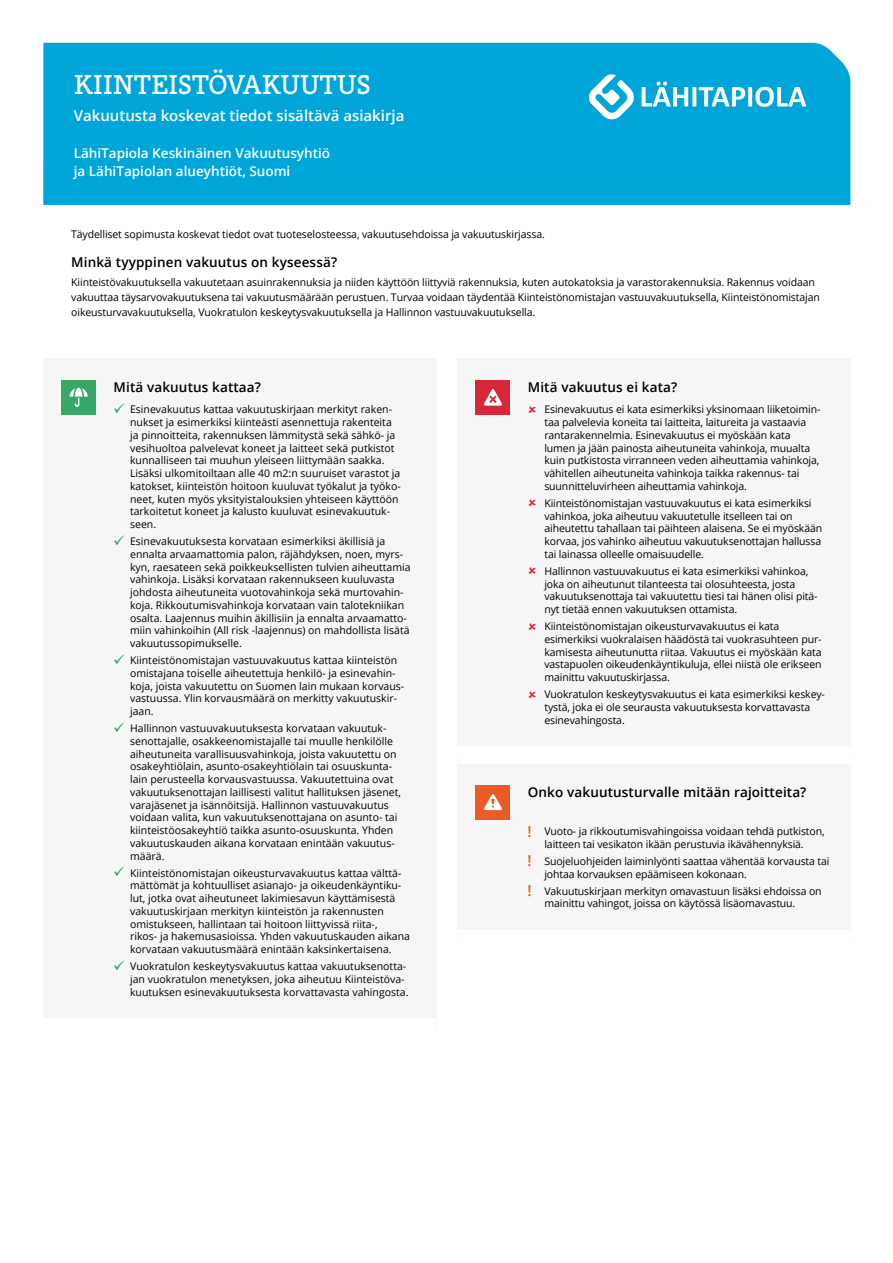
<style>
.page{position:relative;width:893px;height:1263px;background:#fff}
.page>*{position:absolute;margin:0;border:0;box-sizing:border-box;transform-origin:0 0}
.Vakuutus_otsikko{font:27px "Lahitapiola Slab";letter-spacing:.015em;color:#fff}
.Vakuutus_tiedot{font:600 15px "Open Sans";color:#fff}
.Alaotsikko{font:600 13.5px "Open Sans";letter-spacing:.01em;color:#000}
.Vakuutusyhtiot{font:600 13.5px "Open Sans";color:#fff}
.Alku_Alaotsikko{font:600 13.5px "Open Sans";letter-spacing:.01em;color:#000}
.Luettelo_vihrea_väkä{font:10.5px/12.8px "Open Sans";color:#000}
.Luettelo_ruksilla{font:10.5px/12.8px "Open Sans";letter-spacing:-.01em;color:#000}
.Alku_Leipis{font:10.5px/15px "Open Sans";letter-spacing:-.01em;color:#000}
.Luettelo_huutomerkil{font:10.5px/12.8px "Open Sans";letter-spacing:-.01em;color:#000}
.s1{color:#36a765}
.s2{font-weight:600;font-size:15px;color:#eb5b25}
</style>
<div class="page">
<div style="left:43px;top:43px;width:807px;height:162px;background:#00a5d9"></div>
<svg style="left:642px;top:82px;width:164px;height:25px"></svg>
<svg style="left:588px;top:74px;width:47px;height:47px"></svg>
<div style="left:43px;top:358px;width:393px;height:672px;background:#f6f6f6"></div>
<div style="left:43px;top:1018px;width:393px;height:18px;background:#fff"></div>
<div style="left:62px;top:380px;width:34px;height:34px;background:#36a765"></div>
<svg style="left:70px;top:388px;width:18px;height:19px"></svg>
<div style="left:457px;top:358px;width:393px;height:583px;background:#f6f6f6"></div>
<div style="left:457px;top:746px;width:394px;height:18px;background:#fff"></div>
<div style="left:457px;top:930px;width:394px;height:18px;background:#fff"></div>
<div style="left:476px;top:380px;width:34px;height:34px;background:#d72738"></div>
<svg style="left:484px;top:389px;width:18px;height:17px"></svg>
<div style="left:476px;top:785px;width:34px;height:34px;background:#eb5b25"></div>
<svg style="left:484px;top:794px;width:18px;height:16px"></svg>
<h1 class="Vakuutus_otsikko" style="left:74px;top:68px;width:298px">KIINTEISTÖVAKUUTUS</h1>
<p class="Vakuutus_tiedot" style="left:74px;top:105px;width:332px">Vakuutusta koskevat tiedot sisältävä asiakirja</p>
<p class="Vakuutusyhtiot" style="left:74px;top:144px;width:258px">LähiTapiola Keskinäinen Vakuutusyhtiö</p>
<p class="Vakuutusyhtiot" style="left:74px;top:161px;width:218px">ja LähiTapiolan alueyhtiöt, Suomi</p>
<p class="Alku_Leipis" style="left:71px;top:226px;width:475px">Täydelliset sopimusta koskevat tiedot ovat tuoteselosteessa, vakuutusehdoissa ja vakuutuskirjassa.</p>
<h2 class="Alku_Alaotsikko" style="left:71px;top:253px;width:267px">Minkä tyyppinen vakuutus on kyseessä?</h2>
<p class="Alku_Leipis" style="left:71px;top:275px;width:750px">Kiinteistövakuutuksella vakuutetaan asuinrakennuksia ja niiden käyttöön liittyviä rakennuksia, kuten autokatoksia ja varastorakennuksia. Rakennus voidaan vakuuttaa täysarvovakuutuksena tai vakuutusmäärään perustuen. Turvaa voidaan täydentää Kiinteistönomistajan vastuuvakuutuksella, Kiinteistönomistajan oikeusturvavakuutuksella, Vuokratulon keskeytysvakuutuksella ja Hallinnon vastuuvakuutuksella.</p>
<h2 class="Alaotsikko" style="left:114px;top:378px;width:149px">Mitä vakuutus kattaa?</h2>
<p class="Luettelo_vihrea_väkä" style="left:130px;top:403px;width:272px;text-indent:-17px"><span class="s1">✓</span> Esinevakuutus kattaa vakuutuskirjaan merkityt raken&shy;nukset ja esimerkiksi kiinteästi asennettuja rakenteita ja pinnoitteita, rakennuksen lämmitystä sekä sähkö- ja vesihuoltoa palvelevat koneet ja laitteet sekä putkistot kunnalliseen tai muuhun yleiseen liittymään saakka.<br>Lisäksi ulkomitoiltaan alle 40 m2:n suuruiset varastot ja katokset, kiinteistön hoitoon kuuluvat työkalut ja työko&shy;neet, kuten myös yksityistalouksien yhteiseen käyttöön tarkoitetut koneet ja kalusto kuuluvat esinevakuutuk&shy;seen.</p>
<p class="Luettelo_vihrea_väkä" style="left:130px;top:535px;width:282px;text-indent:-17px"><span class="s1">✓</span> Esinevakuutuksesta korvataan esimerkiksi äkillisiä ja ennalta arvaamattomia palon, räjähdyksen, noen, myrs&shy;kyn, raesateen sekä poikkeuksellisten tulvien aiheuttamia vahinkoja. Lisäksi korvataan rakennukseen kuuluvasta johdosta aiheutuneita vuotovahinkoja sekä murtovahin&shy;koja. Rikkoutumisvahinkoja korvataan vain talotekniikan osalta. Laajennus muihin äkillisiin ja ennalta arvaamatto&shy;miin vahinkoihin (All risk -laajennus) on mahdollista lisätä vakuutussopimukselle.</p>
<p class="Luettelo_vihrea_väkä" style="left:130px;top:654px;width:276px;text-indent:-17px"><span class="s1">✓</span> Kiinteistönomistajan vastuuvakuutus kattaa kiinteistön omistajana toiselle aiheutettuja henkilö- ja esinevahin&shy;koja, joista vakuutettu on Suomen lain mukaan korvaus&shy;vastuussa. Ylin korvausmäärä on merkitty vakuutuskir&shy;jaan.</p>
<p class="Luettelo_vihrea_väkä" style="left:130px;top:722px;width:272px;text-indent:-17px"><span class="s1">✓</span> Hallinnon vastuuvakuutuksesta korvataan vakuutuk&shy;senottajalle, osakkeenomistajalle tai muulle henkilölle aiheutuneita varallisuusvahinkoja, joista vakuutettu on osakeyhtiölain, asunto-osakeyhtiölain tai osuuskunta&shy;lain perusteella korvausvastuussa. Vakuutettuina ovat vakuutuksenottajan laillisesti valitut hallituksen jäsenet, varajäsenet ja isännöitsijä. Hallinnon vastuuvakuutus voidaan valita, kun vakuutuksenottajana on asunto- tai kiinteistöosakeyhtiö taikka asunto-osuuskunta. Yhden vakuutuskauden aikana korvataan enintään vakuutus&shy;määrä.</p>
<p class="Luettelo_vihrea_väkä" style="left:130px;top:866px;width:281px;text-indent:-17px"><span class="s1">✓</span> Kiinteistönomistajan oikeusturvavakuutus kattaa välttä&shy;mättömät ja kohtuulliset asianajo- ja oikeudenkäyntiku&shy;lut, jotka ovat aiheutuneet lakimiesavun käyttämisestä vakuutuskirjaan merkityn kiinteistön ja rakennusten omistukseen, hallintaan tai hoitoon liittyvissä riita-,<br>rikos- ja hakemusasioissa. Yhden vakuutuskauden aikana korvataan vakuutusmäärä enintään kaksinkertaisena.</p>
<p class="Luettelo_vihrea_väkä" style="left:130px;top:960px;width:280px;text-indent:-17px"><span class="s1">✓</span> Vuokratulon keskeytysvakuutus kattaa vakuutuksenotta&shy;jan vuokratulon menetyksen, joka aiheutuu Kiinteistöva&shy;kuutuksen esinevakuutuksesta korvattavasta vahingosta.</p>
<h2 class="Alaotsikko" style="left:528px;top:378px;width:151px">Mitä vakuutus ei kata?</h2>
<p class="Luettelo_ruksilla" style="left:544px;top:403px;width:278px">Esinevakuutus ei kata esimerkiksi yksinomaan liiketoimin&shy;taa palvelevia koneita tai laitteita, laitureita ja vastaavia rantarakennelmia. Esinevakuutus ei myöskään kata lumen ja jään painosta aiheutuneita vahinkoja, muualta kuin putkistosta virranneen veden aiheuttamia vahinkoja, vähitellen aiheutuneita vahinkoja taikka rakennus- tai suunnitteluvirheen aiheuttamia vahinkoja.</p>
<p class="Luettelo_ruksilla" style="left:544px;top:496px;width:279px">Kiinteistönomistajan vastuuvakuutus ei kata esimerkiksi vahinkoa, joka aiheutuu vakuutetulle itselleen tai on aiheutettu tahallaan tai päihteen alaisena. Se ei myöskään korvaa, jos vahinko aiheutuu vakuutuksenottajan hallussa tai lainassa olleelle omaisuudelle.</p>
<p class="Luettelo_ruksilla" style="left:544px;top:564px;width:275px">Hallinnon vastuuvakuutus ei kata esimerkiksi vahinkoa, joka on aiheutunut tilanteesta tai olosuhteesta, josta vakuutuksenottaja tai vakuutettu tiesi tai hänen olisi pitä&shy;nyt tietää ennen vakuutuksen ottamista.</p>
<p class="Luettelo_ruksilla" style="left:544px;top:620px;width:279px">Kiinteistönomistajan oikeusturvavakuutus ei kata esimerkiksi vuokralaisen häädöstä tai vuokrasuhteen pur&shy;kamisesta aiheutunutta riitaa. Vakuutus ei myöskään kata vastapuolen oikeudenkäyntikuluja, ellei niistä ole erikseen mainittu vakuutuskirjassa.</p>
<p class="Luettelo_ruksilla" style="left:544px;top:688px;width:282px">Vuokratulon keskeytysvakuutus ei kata esimerkiksi keskey&shy;tystä, joka ei ole seurausta vakuutuksesta korvattavasta esinevahingosta.</p>
<h2 class="Alaotsikko" style="left:528px;top:783px;width:280px">Onko vakuutusturvalle mitään rajoitteita?</h2>
<p class="Luettelo_huutomerkil" style="left:527px;top:825px;width:299px;text-align:center"><span class="s2">!</span> Vuoto- ja rikkoutumisvahingoissa voidaan tehdä putkiston, laitteen tai vesikaton ikään perustuvia ikävähennyksiä.</p>
<p class="Luettelo_huutomerkil" style="left:544px;top:854px;width:287px;text-indent:-17px"><span class="s2">!</span> Suojeluohjeiden laiminlyönti saattaa vähentää korvausta tai johtaa korvauksen epäämiseen kokonaan.</p>
<p class="Luettelo_huutomerkil" style="left:544px;top:884px;width:279px;text-indent:-17px"><span class="s2">!</span> Vakuutuskirjaan merkityn omavastuun lisäksi ehdoissa on mainittu vahingot, joissa on käytössä lisäomavastuu.</p>
</div>
